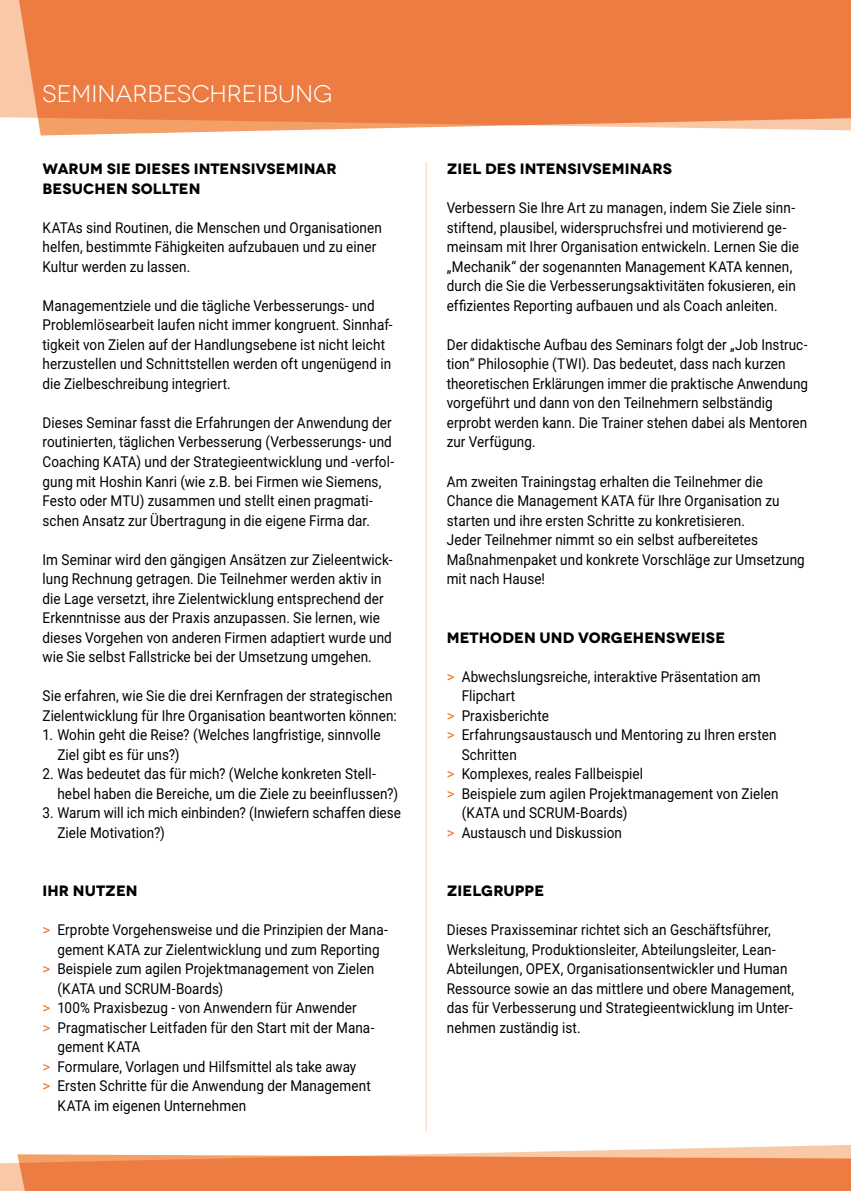
<style>
.page{position:relative;width:851px;height:1191px;background:#fff}
.page>*{position:absolute;margin:0;border:0;box-sizing:border-box;transform-origin:0 0}
.t1{font:24px "Novecentowide";color:#fff}
.t2{font:15px/19.5px "Roboto";letter-spacing:.005em;color:#000;scale:.9 1}
.t3{font:700 15px/19.5px "Novecentowide";letter-spacing:.005em;color:#000}
.s1{color:#ee7623}
</style>
<div class="page">
<hr style="left:850px;top:762px;width:1px;height:311px;background:#fce4d3">
<div style="left:0;top:0;width:17px;height:118px;background:#f8c8a7"></div>
<svg style="left:17px;top:0;width:833px;height:135px;fill:#ec7c42"></svg>
<hr style="left:425px;top:162px;width:2px;height:969px;background:#fad6bd">
<svg style="left:0;top:1145px;width:850px;height:46px"></svg>
<h1 class="t1" style="left:43px;top:80px;width:291px">SEMINARBESCHREIBUNG</h1>
<p class="t3" style="left:43px;top:159px;width:295px">WARUM SIE DIESES INTENSIVSEMINAR<br>BESUCHEN SOLLTEN</p>
<p class="t2" style="left:43px;top:217px;width:378px">KATAs sind Routinen, die Menschen und Organisationen helfen, bestimmte Fähigkeiten aufzubauen und zu einer<br>Kultur werden zu lassen.</p>
<p class="t2" style="left:43px;top:295px;width:390px">Managementziele und die tägliche Verbesserungs- und Problemlösearbeit laufen nicht immer kongruent. Sinnhaf&shy;tigkeit von Zielen auf der Handlungsebene ist nicht leicht herzustellen und Schnittstellen werden oft ungenügend in die Zielbeschreibung integriert.</p>
<p class="t2" style="left:43px;top:412px;width:392px">Dieses Seminar fasst die Erfahrungen der Anwendung der routinierten, täglichen Verbesserung (Verbesserungs- und Coaching KATA) und der Strategieentwicklung und -verfol&shy;gung mit Hoshin Kanri (wie z.B. bei Firmen wie Siemens, Festo oder MTU) zusammen und stellt einen pragmati&shy;schen Ansatz zur Übertragung in die eigene Firma dar.</p>
<p class="t2" style="left:43px;top:549px;width:390px">Im Seminar wird den gängigen Ansätzen zur Zieleentwick&shy;lung Rechnung getragen. Die Teilnehmer werden aktiv in die Lage versetzt, ihre Zielentwicklung entsprechend der Erkenntnisse aus der Praxis anzupassen. Sie lernen, wie dieses Vorgehen von anderen Firmen adaptiert wurde und wie Sie selbst Fallstricke bei der Umsetzung umgehen.</p>
<p class="t2" style="left:43px;top:685px;width:395px">Sie erfahren, wie Sie die drei Kernfragen der strategischen<br>Zielentwicklung für Ihre Organisation beantworten können:</p>
<p class="t2" style="left:57px;top:724px;width:360px;text-indent:-15px">1. Wohin geht die Reise? (Welches langfristige, sinnvolle<br>Ziel gibt es für uns?)</p>
<p class="t2" style="left:57px;top:763px;width:380px;text-indent:-15px">2. Was bedeutet das für mich? (Welche konkreten Stell&shy;hebel haben die Bereiche, um die Ziele zu beeinflussen?)</p>
<p class="t2" style="left:57px;top:802px;width:383px;text-indent:-15px">3. Warum will ich mich einbinden? (Inwiefern schaffen diese<br>Ziele Motivation?)</p>
<p class="t3" style="left:43px;top:881px;width:97px">IHR NUTZEN</p>
<p class="t2" style="left:43px;top:919px;width:385px"><span class="s1">&gt;</span> Erprobte Vorgehensweise und die Prinzipien der Mana-</p>
<p class="t2" style="left:57px;top:939px;width:359px">gement KATA zur Zielentwicklung und zum Reporting</p>
<p class="t2" style="left:43px;top:958px;width:370px"><span class="s1">&gt;</span> Beispiele zum agilen Projektmanagement von Zielen</p>
<p class="t2" style="left:57px;top:978px;width:186px">(KATA und SCRUM-Boards)</p>
<p class="t2" style="left:43px;top:997px;width:350px"><span class="s1">&gt;</span> 100% Praxisbezug - von Anwendern für Anwender</p>
<p class="t2" style="left:43px;top:1017px;width:370px"><span class="s1">&gt;</span> Pragmatischer Leitfaden für den Start mit der Mana-</p>
<p class="t2" style="left:57px;top:1036px;width:94px">gement KATA</p>
<p class="t2" style="left:43px;top:1056px;width:350px"><span class="s1">&gt;</span> Formulare, Vorlagen und Hilfsmittel als take away</p>
<p class="t2" style="left:43px;top:1075px;width:366px"><span class="s1">&gt;</span> Ersten Schritte für die Anwendung der Management</p>
<p class="t2" style="left:57px;top:1095px;width:211px">KATA im eigenen Unternehmen</p>
<p class="t3" style="left:446px;top:159px;width:226px">ZIEL DES INTENSIVSEMINARS</p>
<p class="t2" style="left:446px;top:198px;width:393px">Verbessern Sie Ihre Art zu managen, indem Sie Ziele sinn&shy;stiftend, plausibel, widerspruchsfrei und motivierend ge&shy;meinsam mit Ihrer Organisation entwickeln. Lernen Sie die „Mechanik“ der sogenannten Management KATA kennen, durch die Sie die Verbesserungsaktivitäten fokusieren, ein effizientes Reporting aufbauen und als Coach anleiten.</p>
<p class="t2" style="left:446px;top:334px;width:403px">Der didaktische Aufbau des Seminars folgt der „Job Instruc&shy;tion“ Philosophie (TWI). Das bedeutet, dass nach kurzen theoretischen Erklärungen immer die praktische Anwendung vorgeführt und dann von den Teilnehmern selbständig erprobt werden kann. Die Trainer stehen dabei als Mentoren zur Verfügung.</p>
<p class="t2" style="left:446px;top:471px;width:399px">Am zweiten Trainingstag erhalten die Teilnehmer die Chance die Management KATA für Ihre Organisation zu starten und ihre ersten Schritte zu konkretisieren.<br>Jeder Teilnehmer nimmt so ein selbst aufbereitetes Maßnahmenpaket und konkrete Vorschläge zur Umsetzung mit nach Hause!</p>
<p class="t3" style="left:446px;top:627px;width:280px">METHODEN UND VORGEHENSWEISE</p>
<p class="t2" style="left:446px;top:666px;width:350px"><span class="s1">&gt;</span> Abwechslungsreiche, interaktive Präsentation am</p>
<p class="t2" style="left:461px;top:685px;width:61px">Flipchart</p>
<p class="t2" style="left:446px;top:705px;width:115px"><span class="s1">&gt;</span> Praxisberichte</p>
<p class="t2" style="left:446px;top:724px;width:368px"><span class="s1">&gt;</span> Erfahrungsaustausch und Mentoring zu Ihren ersten</p>
<p class="t2" style="left:461px;top:744px;width:63px">Schritten</p>
<p class="t2" style="left:446px;top:763px;width:220px"><span class="s1">&gt;</span> Komplexes, reales Fallbeispiel</p>
<p class="t2" style="left:446px;top:783px;width:370px"><span class="s1">&gt;</span> Beispiele zum agilen Projektmanagement von Zielen</p>
<p class="t2" style="left:461px;top:802px;width:186px">(KATA und SCRUM-Boards)</p>
<p class="t2" style="left:446px;top:822px;width:196px"><span class="s1">&gt;</span> Austausch und Diskussion</p>
<p class="t3" style="left:446px;top:881px;width:99px">ZIELGRUPPE</p>
<p class="t2" style="left:446px;top:919px;width:387px">Dieses Praxisseminar richtet sich an Geschäftsführer, Werksleitung, Produktionsleiter, Abteilungsleiter, Lean-Abteilungen, OPEX, Organisationsentwickler und Human Ressource sowie an das mittlere und obere Management, das für Verbesserung und Strategieentwicklung im Unter&shy;nehmen zuständig ist.</p>
</div>
